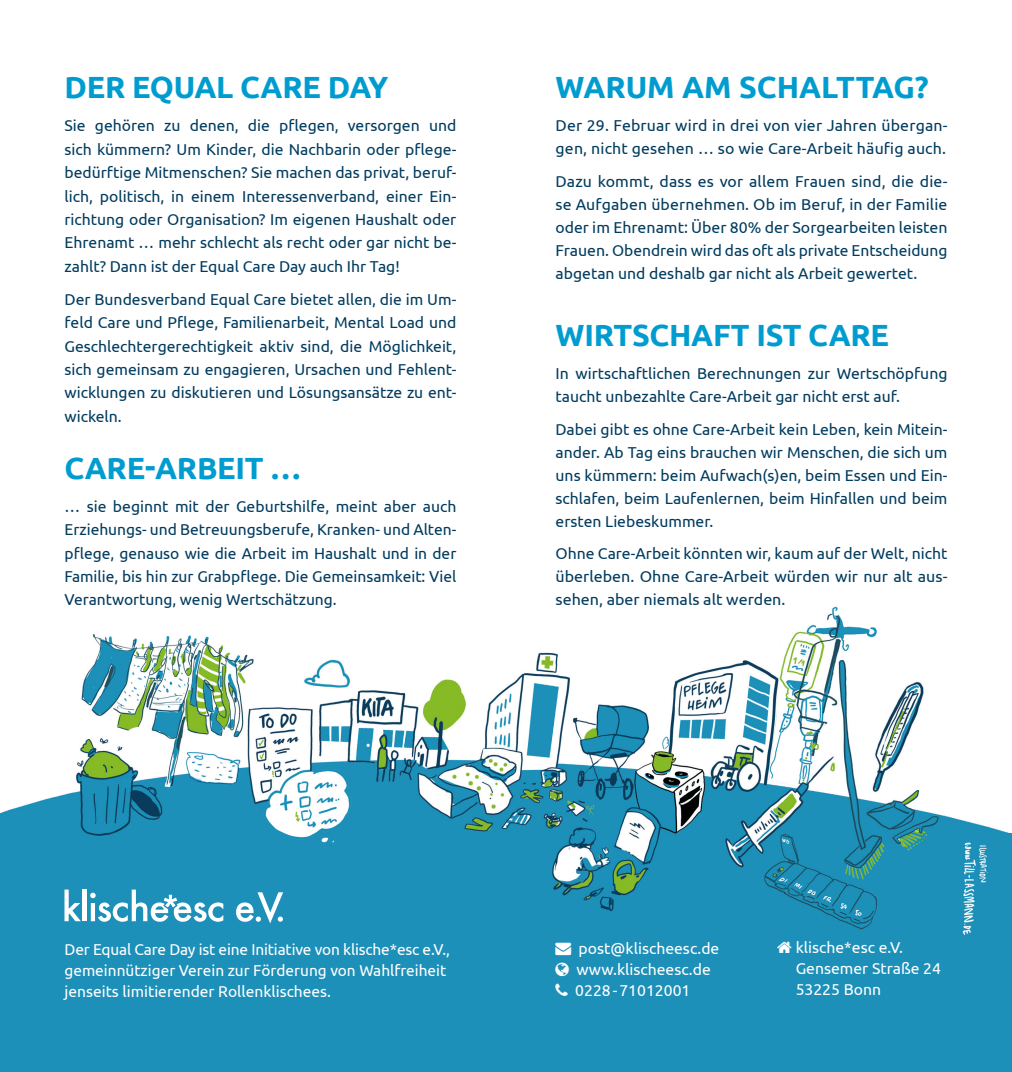
<style>
.page{position:relative;width:1012px;height:1072px;background:#fff}
.page>*{position:absolute;margin:0;border:0;box-sizing:border-box;transform-origin:0 0}
.Head{font:700 30.62px "Ubuntu";letter-spacing:-.01em;color:#009cd0}
.t1{font:15.75px/23.3px "Ubuntu";color:#003b5e;text-align:justify}
.t2{font:15.75px/21px "Ubuntu";color:#fff}
</style>
<div class="page">
<img style="left:0;top:606px;width:1012px;height:465px">
<svg style="left:64px;top:889px;width:17px;height:32px"></svg>
<div style="left:82px;top:889px;width:5px;height:32px;background:#fff"></div>
<svg style="left:236px;top:892px;width:47px;height:31px"></svg>
<svg style="left:90px;top:889px;width:133px;height:32px"></svg>
<svg style="left:556px;top:962px;width:13px;height:14px"></svg>
<svg style="left:556px;top:983px;width:12px;height:13px"></svg>
<svg style="left:777px;top:942px;width:15px;height:11px"></svg>
<p class="Head" style="left:64px;top:69px;width:325px">DER EQUAL CARE DAY</p>
<p class="t1" style="left:64px;top:114px;width:393px">Sie gehören zu denen, die pflegen, versorgen und sich kümmern? Um Kinder, die Nachbarin oder pflege&shy;bedürftige Mitmenschen? Sie machen das privat, beruf&shy;lich, politisch, in einem Interessenverband, einer Ein&shy;richtung oder Organisation? Im eigenen Haushalt oder Ehrenamt … mehr schlecht als recht oder gar nicht be&shy;zahlt? Dann ist der Equal Care Day auch Ihr Tag!</p>
<p class="t1" style="left:64px;top:287px;width:393px">Der Bundesverband Equal Care bietet allen, die im Um&shy;feld Care und Pflege, Familienarbeit, Mental Load und Geschlechtergerechtigkeit aktiv sind, die Möglichkeit, sich gemeinsam zu engagieren, Ursachen und Fehlent&shy;wicklungen zu diskutieren und Lösungsansätze zu ent&shy;wickeln.</p>
<p class="Head" style="left:64px;top:449px;width:238px">CARE-ARBEIT …</p>
<p class="t1" style="left:64px;top:494px;width:393px">… sie beginnt mit der Geburtshilfe, meint aber auch Erziehungs- und Betreuungsberufe, Kranken- und Alten&shy;pflege, genauso wie die Arbeit im Haushalt und in der Familie, bis hin zur Grabpflege. Die Gemeinsamkeit: Viel Verantwortung, wenig Wertschätzung.</p>
<p class="Head" style="left:556px;top:69px;width:375px">WARUM AM SCHALTTAG?</p>
<p class="t1" style="left:556px;top:114px;width:393px">Der 29. Februar wird in drei von vier Jahren übergan&shy;gen, nicht gesehen … so wie Care-Arbeit häufig auch.</p>
<p class="t1" style="left:556px;top:169px;width:393px">Dazu kommt, dass es vor allem Frauen sind, die die&shy;se Aufgaben übernehmen. Ob im Beruf, in der Familie oder im Ehrenamt: Über 80% der Sorgearbeiten leisten Frauen. Obendrein wird das oft als private Entscheidung abgetan und deshalb gar nicht als Arbeit gewertet.</p>
<p class="Head" style="left:556px;top:316px;width:335px">WIRTSCHAFT IST CARE</p>
<p class="t1" style="left:556px;top:361px;width:393px">In wirtschaftlichen Berechnungen zur Wertschöpfung taucht unbezahlte Care-Arbeit gar nicht erst auf.</p>
<p class="t1" style="left:556px;top:417px;width:393px">Dabei gibt es ohne Care-Arbeit kein Leben, kein Mitein&shy;ander. Ab Tag eins brauchen wir Menschen, die sich um uns kümmern: beim Aufwach(s)en, beim Essen und Ein&shy;schlafen, beim Laufenlernen, beim Hinfallen und beim ersten Liebeskummer.</p>
<p class="t1" style="left:556px;top:542px;width:393px">Ohne Care-Arbeit könnten wir, kaum auf der Welt, nicht überleben. Ohne Care-Arbeit würden wir nur alt aus&shy;sehen, aber niemals alt werden.</p>
<p class="t2" style="left:64px;top:938px;width:387px">Der Equal Care Day ist eine Initiative von klische*esc e.V., gemeinnütziger Verein zur Förderung von Wahlfreiheit jenseits limitierender Rollenklischees.</p>
<p class="t2" style="left:556px;top:937px;width:165px">→ post@klischeesc.de</p>
<p class="t2" style="left:576px;top:958px;width:136px">www.klischeesc.de</p>
<p class="t2" style="left:575px;top:979px;width:117px">0228-71012001</p>
<p class="t2" style="left:796px;top:936px;width:147px">klische*esc e.V.<br>Gensemer Straße 24<br>53225 Bonn</p>
</div>
